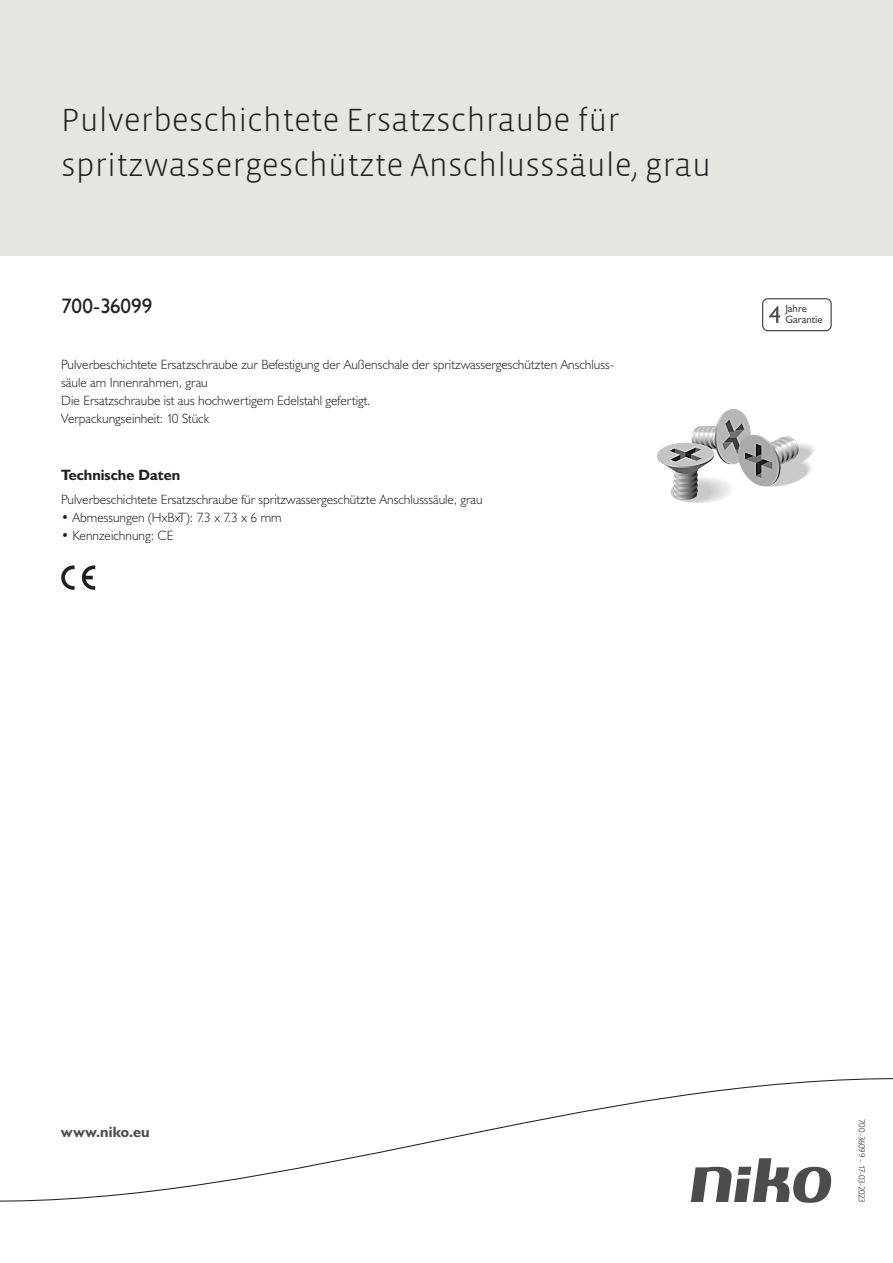
<style>
.page{position:relative;width:893px;height:1263px;background:#fff}
.page>*{position:absolute;margin:0;border:0;box-sizing:border-box;transform-origin:0 0}
.Title_datasheets{font:300 33px/45px "Vista Sans";color:#231f20}
.Article_number{font:21px "Humanist 521 BT";letter-spacing:-.005em;color:#231f20}
.Titles_parts{font:700 15px "Humanist 521 BT";color:#231f20}
.titel_afbeelding{font:700 15px "Humanist 521 BT";letter-spacing:.005em;color:#4b4c4d}
.Platte_tekst_CAB{font:300 13.5px/18px "Humanist 521 BT";color:#231f20}
.USP_Bullets{font:300 13.5px "Humanist 521 BT";color:#231f20}
.t1{font:10.8px/10.8px "Humanist 521 BT";color:#4b4c4d}
.Revision{font:300 9px "Humanist 521 BT";letter-spacing:-.03em;color:#231f20}
</style>
<div class="page">
<div style="left:0;top:0;width:893px;height:255px;background:#e6e6e0"></div>
<svg style="left:82px;top:565px;width:13px;height:25px"></svg>
<svg style="left:61px;top:565px;width:14px;height:25px"></svg>
<svg style="left:762px;top:298px;width:70px;height:33px"></svg>
<svg style="left:0;top:1078px;width:893px;height:125px"></svg>
<img style="left:657px;top:409px;width:158px;height:94px">
<p class="Title_datasheets" style="left:61px;top:98px;width:651px">Pulverbeschichtete Ersatzschraube für spritzwassergeschützte Anschlusssäule, grau</p>
<p class="Article_number" style="left:61px;top:293px;width:93px">700-36099</p>
<p class="t1" style="left:785px;top:303px;width:39px">Jahre<br>Garantie</p>
<p class="Platte_tekst_CAB" style="left:61px;top:355px;width:554px">Pulverbeschichtete Ersatzschraube zur Befestigung der Außenschale der spritzwassergeschützten Anschluss&shy;säule am Innenrahmen, grau<br>Die Ersatzschraube ist aus hochwertigem Edelstahl gefertigt.<br>Verpackungseinheit: 10 Stück</p>
<p class="Titles_parts" style="left:61px;top:465px;width:120px">Technische Daten</p>
<p class="Platte_tekst_CAB" style="left:61px;top:490px;width:423px">Pulverbeschichtete Ersatzschraube für spritzwassergeschützte Anschlusssäule, grau</p>
<p class="USP_Bullets" style="left:61px;top:509px;width:222px">• Abmessungen (HxBxT): 7.3 x 7.3 x 6 mm</p>
<p class="USP_Bullets" style="left:61px;top:527px;width:114px">• Kennzeichnung: CE</p>
<p class="titel_afbeelding" style="left:61px;top:1122px;width:90px">www.niko.eu</p>
<p class="Revision" style="left:868px;top:1119px;width:85px;rotate:90deg">700-36099 - 17-03-2023</p>
</div>
